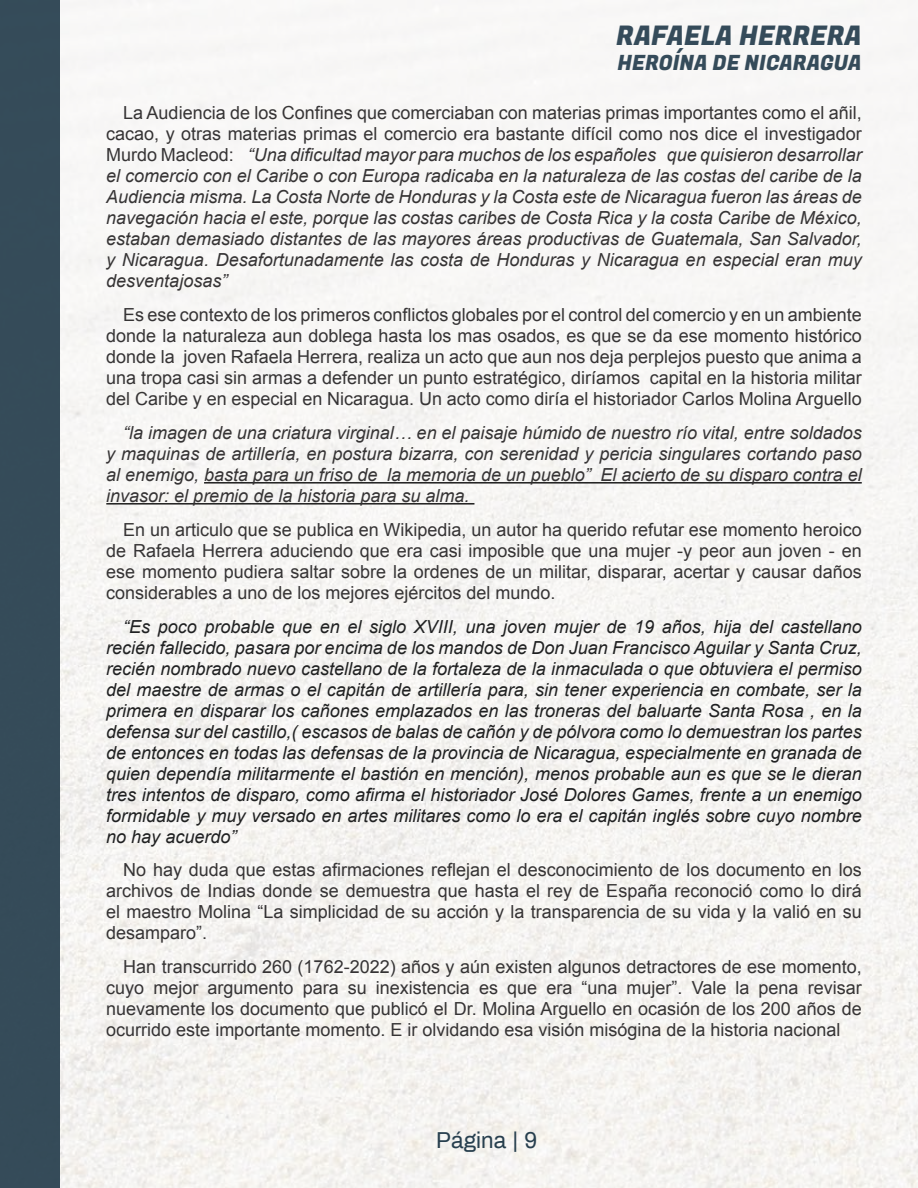
<style>
.page{position:relative;width:918px;height:1188px;background:#fff}
.page>*{position:absolute;margin:0;border:0;box-sizing:border-box;transform-origin:0 0}
.t1{font:27px "Fugaz One";color:#354b5a}
.t2{font:22.5px "Archivo";color:#273f4e}
.t3{font:21px "Fugaz One";color:#354b5a}
.t4{font:18px/21px "Arial";color:#363435;text-align:justify}
.t5{font:italic 18px/21px "Arial";color:#363435;text-align:justify}
.t6{font:italic 18px/21px "Arial";color:#202122;text-align:justify}
.s1{font-style:normal}
</style>
<div class="page">
<img style="left:60px;top:0;width:858px;height:1188px">
<div style="left:0;top:0;width:60px;height:1188px;background:#354b59"></div>
<hr style="left:204px;top:482px;width:658px;height:1px;background:#000">
<hr style="left:106px;top:503px;width:368px;height:1px;background:#000">
<h1 class="t1" style="left:616px;top:16px;width:247px">RAFAELA HERRERA</h1>
<p class="t3" style="left:618px;top:48px;width:246px">HEROÍNA DE NICARAGUA</p>
<p class="t5" style="left:106px;top:103px;width:757px;text-indent:17px"><span class="s1">La Audiencia de los Confines que comerciaban con materias primas importantes como el añil, cacao, y otras materias primas el comercio era bastante difícil como nos dice el investigador Murdo Macleod:</span> “Una dificultad mayor para muchos de los españoles que quisieron desarrollar el comercio con el Caribe o con Europa radicaba en la naturaleza de las costas del caribe de la Audiencia misma. La Costa Norte de Honduras y la Costa este de Nicaragua fueron las áreas de navegación hacia el este, porque las costas caribes de Costa Rica y la costa Caribe de México, estaban demasiado distantes de las mayores áreas productivas de Guatemala, San Salvador, y Nicaragua. Desafortunadamente las costa de Honduras y Nicaragua en especial eran muy desventajosas”</p>
<p class="t4" style="left:106px;top:304px;width:757px;text-indent:17px">Es ese contexto de los primeros conflictos globales por el control del comercio y en un ambiente donde la naturaleza aun doblega hasta los mas osados, es que se da ese momento histórico donde la joven Rafaela Herrera, realiza un acto que aun nos deja perplejos puesto que anima a una tropa casi sin armas a defender un punto estratégico, diríamos capital en la historia militar del Caribe y en especial en Nicaragua. Un acto como diría el historiador Carlos Molina Arguello</p>
<p class="t5" style="left:106px;top:422px;width:757px;text-indent:17px">“la imagen de una criatura virginal… en el paisaje húmido de nuestro río vital, entre soldados y maquinas de artillería, en postura bizarra, con serenidad y pericia singulares cortando paso al enemigo, basta para un friso de la memoria de un pueblo” El acierto de su disparo contra el invasor: el premio de la historia para su alma.</p>
<p class="t4" style="left:106px;top:519px;width:757px;text-indent:17px">En un articulo que se publica en Wikipedia, un autor ha querido refutar ese momento heroico de Rafaela Herrera aduciendo que era casi imposible que una mujer -y peor aun joven - en ese momento pudiera saltar sobre la ordenes de un militar, disparar, acertar y causar daños considerables a uno de los mejores ejércitos del mundo.</p>
<p class="t6" style="left:106px;top:616px;width:757px;text-indent:17px">“Es poco probable que en el siglo XVIII, una joven mujer de 19 años, hija del castellano recién fallecido, pasara por encima de los mandos de Don Juan Francisco Aguilar y Santa Cruz, recién nombrado nuevo castellano de la fortaleza de la inmaculada o que obtuviera el permiso del maestre de armas o el capitán de artillería para, sin tener experiencia en combate, ser la primera en disparar los cañones emplazados en las troneras del baluarte Santa Rosa , en la defensa sur del castillo,( escasos de balas de cañón y de pólvora como lo demuestran los partes de entonces en todas las defensas de la provincia de Nicaragua, especialmente en granada de quien dependía militarmente el bastión en mención), menos probable aun es que se le dieran tres intentos de disparo, como afirma el historiador José Dolores Games, frente a un enemigo formidable y muy versado en artes militares como lo era el capitán inglés sobre cuyo nombre no hay acuerdo”</p>
<p class="t4" style="left:106px;top:859px;width:757px;text-indent:17px">No hay duda que estas afirmaciones reflejan el desconocimiento de los documento en los archivos de Indias donde se demuestra que hasta el rey de España reconoció como lo dirá el maestro Molina “La simplicidad de su acción y la transparencia de su vida y la valió en su desamparo”.</p>
<p class="t4" style="left:106px;top:956px;width:757px;text-indent:17px">Han transcurrido 260 (1762-2022) años y aún existen algunos detractores de ese momento, cuyo mejor argumento para su inexistencia es que era “una mujer”. Vale la pena revisar nuevamente los documento que publicó el Dr. Molina Arguello en ocasión de los 200 años de ocurrido este importante momento. E ir olvidando esa visión misógina de la historia nacional</p>
<p class="t2" style="left:436px;top:1125px;width:102px">Página | 9</p>
</div>
